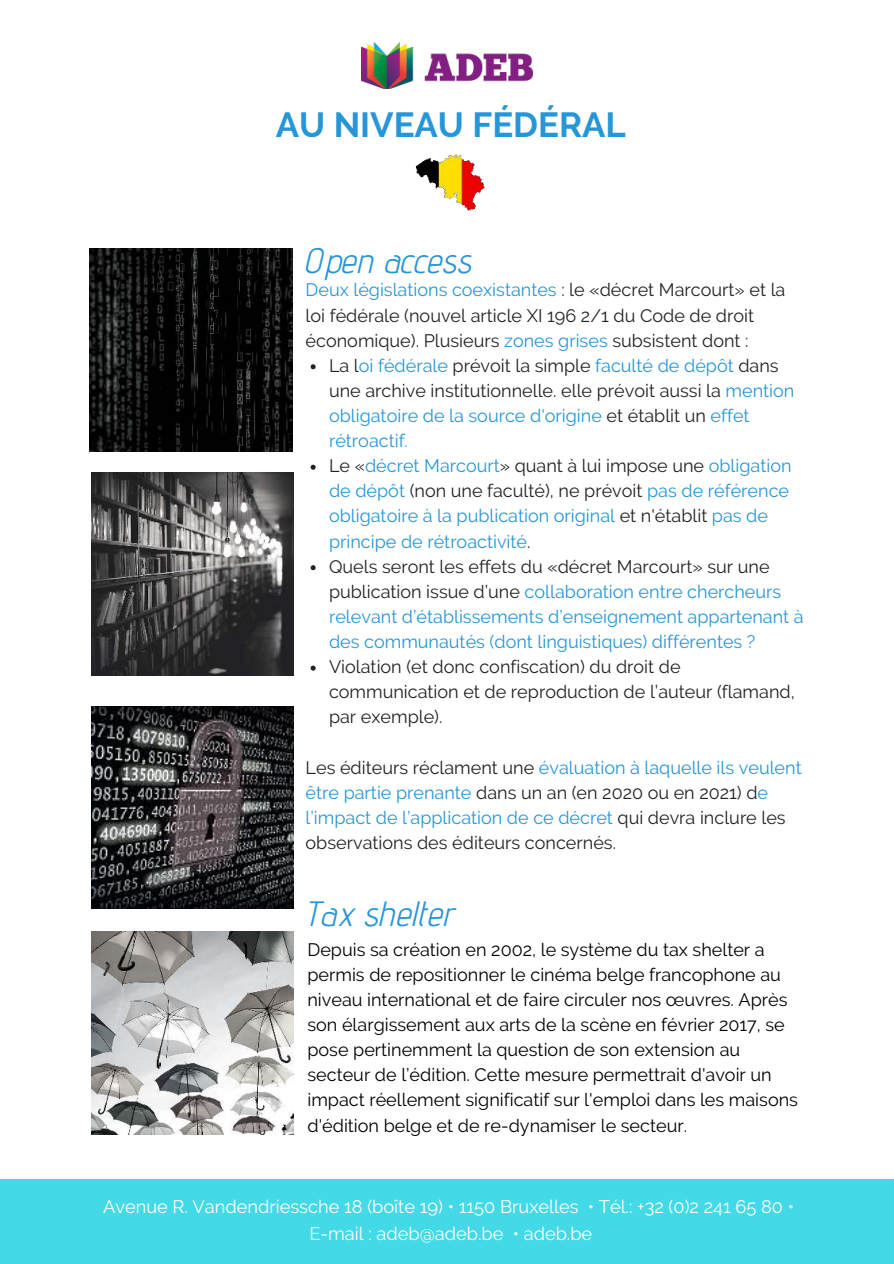
<style>
.page{position:relative;width:894px;height:1264px;background:#fff}
.page>*{position:absolute;margin:0;border:0;box-sizing:border-box;transform-origin:0 0}
.t1{font:35.1px "CA Generated";color:#2796d7}
.t2{font:700 34.8px "Raleway";color:#2796d7}
.t3{font:18.15px/27px "Raleway";color:#fff;text-align:center}
.t4{font:18px/25px "Raleway";color:#2796d7}
.t5{font:18px/25px "Raleway";color:#222}
.t6{font:18px/25px "Raleway";color:#000}
.s1{color:#2796d7}
.s2{color:#222}
</style>
<div class="page">
<div style="left:0;top:1179px;width:893px;height:84px;background:#44d9e6"></div>
<svg style="left:310px;top:364px;width:5px;height:5px"></svg>
<svg style="left:310px;top:464px;width:5px;height:6px"></svg>
<svg style="left:310px;top:565px;width:5px;height:5px"></svg>
<svg style="left:310px;top:665px;width:5px;height:5px"></svg>
<img style="left:361px;top:43px;width:171px;height:46px">
<img style="left:415px;top:154px;width:70px;height:57px">
<img style="left:91px;top:706px;width:203px;height:202px">
<img style="left:91px;top:472px;width:203px;height:203px">
<img style="left:89px;top:248px;width:203px;height:203px">
<img style="left:91px;top:931px;width:203px;height:203px">
<h2 class="t2" style="left:276px;top:105px;width:351px">AU NIVEAU FÉDÉRAL</h2>
<h1 class="t1" style="left:305px;top:239px;width:169px">Open access</h1>
<p class="t5" style="left:305px;top:277px;width:481px"><span class="s1">Deux législations coexistantes</span> : le «décret Marcourt» et la loi fédérale (nouvel article XI 196 2/1 du Code de droit économique). Plusieurs <span class="s1">zones grises</span> subsistent dont :</p>
<p class="t4" style="left:329px;top:353px;width:476px"><span class="s2">La l</span>oi fédérale <span class="s2">prévoit la simple</span> faculté de dépôt <span class="s2">dans une archive institutionnelle. elle prévoit aussi la</span> mention obligatoire de la source d'origine <span class="s2">et établit un</span> effet rétroactif.<br><span class="s2">Le «</span>décret Marcourt<span class="s2">» quant à lui impose une</span> obligation de dépôt <span class="s2">(non une faculté), ne prévoit</span> pas de référence obligatoire à la publication original <span class="s2">et n'établit</span> pas de principe de rétroactivité<span class="s2">.<br>Quels seront les effets du «décret Marcourt» sur une publication issue d’une</span> collaboration entre chercheurs relevant d’établissements d’enseignement appartenant à des communautés (dont linguistiques) différentes ?</p>
<p class="t5" style="left:329px;top:654px;width:467px">Violation (et donc confiscation) du droit de communication et de reproduction de l’auteur (flamand, par exemple).</p>
<p class="t5" style="left:305px;top:754px;width:497px">Les éditeurs réclament une <span class="s1">évaluation à laquelle ils veulent être partie prenante</span> dans un an (en 2020 ou en 2021) d<span class="s1">e l’impact de l’application de ce décret</span> qui devra inclure les observations des éditeurs concernés.</p>
<h1 class="t1" style="left:307px;top:891px;width:149px">Tax shelter</h1>
<p class="t6" style="left:307px;top:936px;width:492px">Depuis sa création en 2002, le système du tax shelter a permis de repositionner le cinéma belge francophone au niveau international et de faire circuler nos œuvres. Après son élargissement aux arts de la scène en février 2017, se pose pertinemment la question de son extension au secteur de l’édition. Cette mesure permettrait d'avoir un impact réellement significatif sur l'emploi dans les maisons d'édition belge et de re-dynamiser le secteur.</p>
<p class="t3" style="left:103px;top:1192px;width:692px">Avenue R. Vandendriessche 18 (boîte 19) • 1150 Bruxelles • Tél.: +32 (0)2 241 65 80 •<br>E-mail : adeb@adeb.be • adeb.be</p>
</div>
